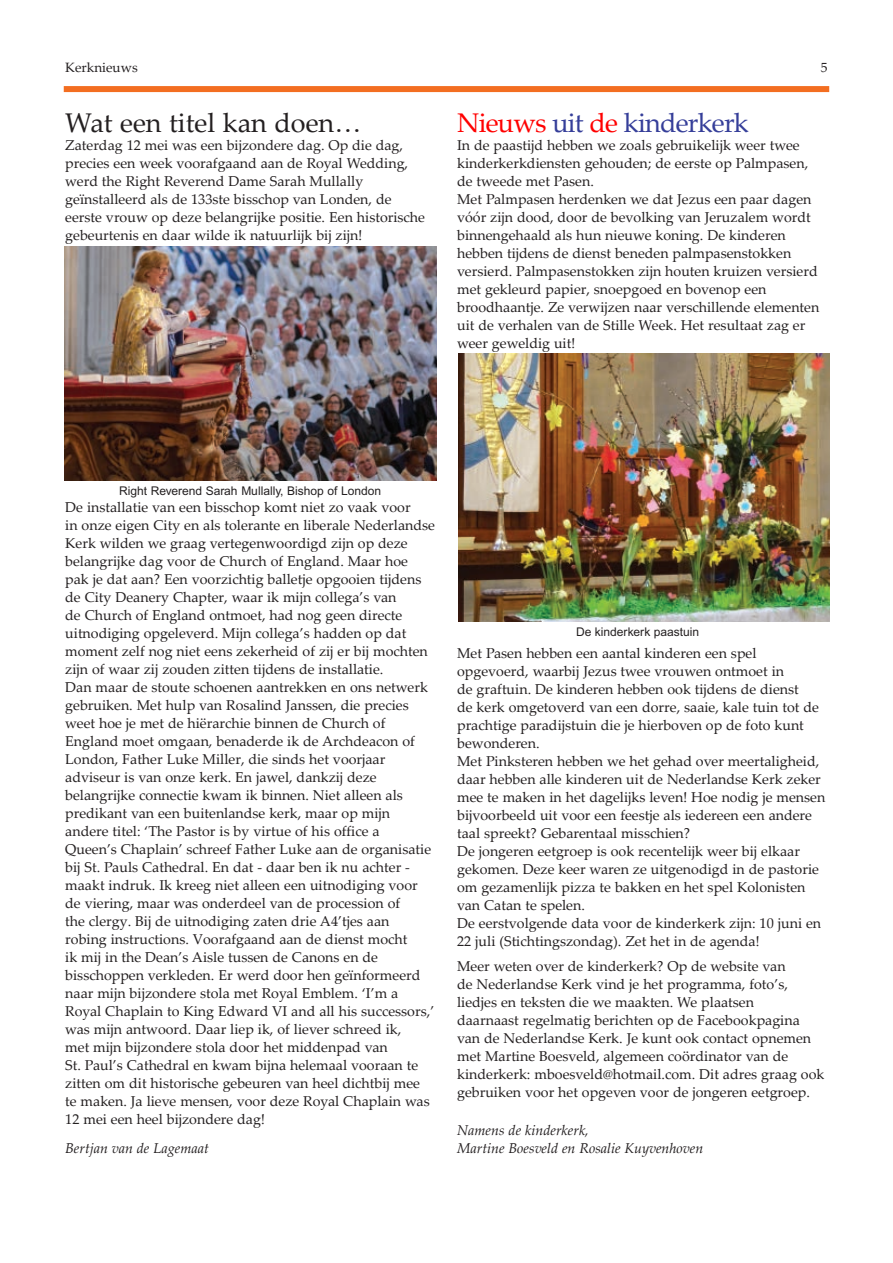
<style>
.page{position:relative;width:893px;height:1263px;background:#fff}
.page>*{position:absolute;margin:0;border:0;box-sizing:border-box;transform-origin:0 0}
.t1{font:27px "Palatino Linotype";letter-spacing:-.03em;color:#353e99}
.t2{font:27px "Palatino Linotype";color:#231f20}
.t3{font:14.25px/18px "Palatino Linotype";color:#231f20}
.t4{font:italic 14.25px/18px "Palatino Linotype";color:#231f20}
.t5{font:13.5px "Palatino Linotype";color:#231f20}
.t6{font:12px "Arial";color:#231f20}
.s1{color:#f00}
</style>
<div class="page">
<div style="left:64px;top:86px;width:765px;height:6px;background:#f36e21"></div>
<img style="left:458px;top:354px;width:371px;height:268px">
<img style="left:65px;top:247px;width:372px;height:233px">
<p class="t5" style="left:65px;top:57px;width:74px">Kerknieuws</p>
<p class="t5" style="left:821px;top:57px;width:8px">5</p>
<h1 class="t2" style="left:65px;top:103px;width:298px">Wat een titel kan doen…</h1>
<p class="t3" style="left:65px;top:135px;width:361px">Zaterdag 12 mei was een bijzondere dag. Op die dag, precies een week voorafgaand aan de Royal Wedding, werd the Right Reverend Dame Sarah Mullally geïnstalleerd als de 133ste bisschop van Londen, de eerste vrouw op deze belangrijke positie. Een historische gebeurtenis en daar wilde ik natuurlijk bij zijn!</p>
<h1 class="t1" style="left:457px;top:103px;width:293px"><span class="s1">Nieuws</span> uit <span class="s1">de</span> kinderkerk</h1>
<p class="t3" style="left:457px;top:135px;width:364px">In de paastijd hebben we zoals gebruikelijk weer twee kinderkerkdiensten gehouden; de eerste op Palmpasen, de tweede met Pasen.<br>Met Palmpasen herdenken we dat Jezus een paar dagen vóór zijn dood, door de bevolking van Jeruzalem wordt binnengehaald als hun nieuwe koning. De kinderen hebben tijdens de dienst beneden palmpasenstokken versierd. Palmpasenstokken zijn houten kruizen versierd met gekleurd papier, snoepgoed en bovenop een broodhaantje. Ze verwijzen naar verschillende elementen uit de verhalen van de Stille Week. Het resultaat zag er weer geweldig uit!</p>
<p class="t6" style="left:119px;top:484px;width:264px">Right Reverend Sarah Mullally, Bishop of London</p>
<p class="t3" style="left:65px;top:498px;width:371px">De installatie van een bisschop komt niet zo vaak voor<br>in onze eigen City en als tolerante en liberale Nederlandse Kerk wilden we graag vertegenwoordigd zijn op deze belangrijke dag voor de Church of England. Maar hoe pak je dat aan? Een voorzichtig balletje opgooien tijdens de City Deanery Chapter, waar ik mijn collega’s van<br>de Church of England ontmoet, had nog geen directe uitnodiging opgeleverd. Mijn collega’s hadden op dat moment zelf nog niet eens zekerheid of zij er bij mochten zijn of waar zij zouden zitten tijdens de installatie.<br>Dan maar de stoute schoenen aantrekken en ons netwerk gebruiken. Met hulp van Rosalind Janssen, die precies weet hoe je met de hiërarchie binnen de Church of England moet omgaan, benaderde ik de Archdeacon of London, Father Luke Miller, die sinds het voorjaar adviseur is van onze kerk. En jawel, dankzij deze belangrijke connectie kwam ik binnen. Niet alleen als predikant van een buitenlandse kerk, maar op mijn andere titel: ‘The Pastor is by virtue of his office a<br>Queen’s Chaplain’ schreef Father Luke aan de organisatie bij St. Pauls Cathedral. En dat - daar ben ik nu achter - maakt indruk. Ik kreeg niet alleen een uitnodiging voor de viering, maar was onderdeel van de procession of<br>the clergy. Bij de uitnodiging zaten drie A4’tjes aan<br>robing instructions. Voorafgaand aan de dienst mocht<br>ik mij in the Dean’s Aisle tussen de Canons en de bisschoppen verkleden. Er werd door hen geïnformeerd naar mijn bijzondere stola met Royal Emblem. ‘I’m a Royal Chaplain to King Edward VI and all his successors,’ was mijn antwoord. Daar liep ik, of liever schreed ik,<br>met mijn bijzondere stola door het middenpad van<br>St. Paul’s Cathedral en kwam bijna helemaal vooraan te zitten om dit historische gebeuren van heel dichtbij mee te maken. Ja lieve mensen, voor deze Royal Chaplain was 12 mei een heel bijzondere dag!</p>
<p class="t4" style="left:65px;top:1138px;width:145px">Bertjan van de Lagemaat</p>
<p class="t6" style="left:576px;top:625px;width:124px">De kinderkerk paastuin</p>
<p class="t3" style="left:457px;top:643px;width:370px">Met Pasen hebben een aantal kinderen een spel opgevoerd, waarbij Jezus twee vrouwen ontmoet in<br>de graftuin. De kinderen hebben ook tijdens de dienst<br>de kerk omgetoverd van een dorre, saaie, kale tuin tot de prachtige paradijstuin die je hierboven op de foto kunt bewonderen.<br>Met Pinksteren hebben we het gehad over meertaligheid, daar hebben alle kinderen uit de Nederlandse Kerk zeker mee te maken in het dagelijks leven! Hoe nodig je mensen bijvoorbeeld uit voor een feestje als iedereen een andere taal spreekt? Gebarentaal misschien?<br>De jongeren eetgroep is ook recentelijk weer bij elkaar gekomen. Deze keer waren ze uitgenodigd in de pastorie om gezamenlijk pizza te bakken en het spel Kolonisten van Catan te spelen.<br>De eerstvolgende data voor de kinderkerk zijn: 10 juni en 22 juli (Stichtingszondag). Zet het in de agenda!</p>
<p class="t3" style="left:457px;top:957px;width:369px">Meer weten over de kinderkerk? Op de website van<br>de Nederlandse Kerk vind je het programma, foto’s, liedjes en teksten die we maakten. We plaatsen<br>daarnaast regelmatig berichten op de Facebookpagina van de Nederlandse Kerk. Je kunt ook contact opnemen met Martine Boesveld, algemeen coördinator van de kinderkerk: mboesveld@hotmail.com. Dit adres graag ook gebruiken voor het opgeven voor de jongeren eetgroep.</p>
<p class="t4" style="left:457px;top:1120px;width:248px">Namens de kinderkerk,<br>Martine Boesveld en Rosalie Kuyvenhoven</p>
</div>
